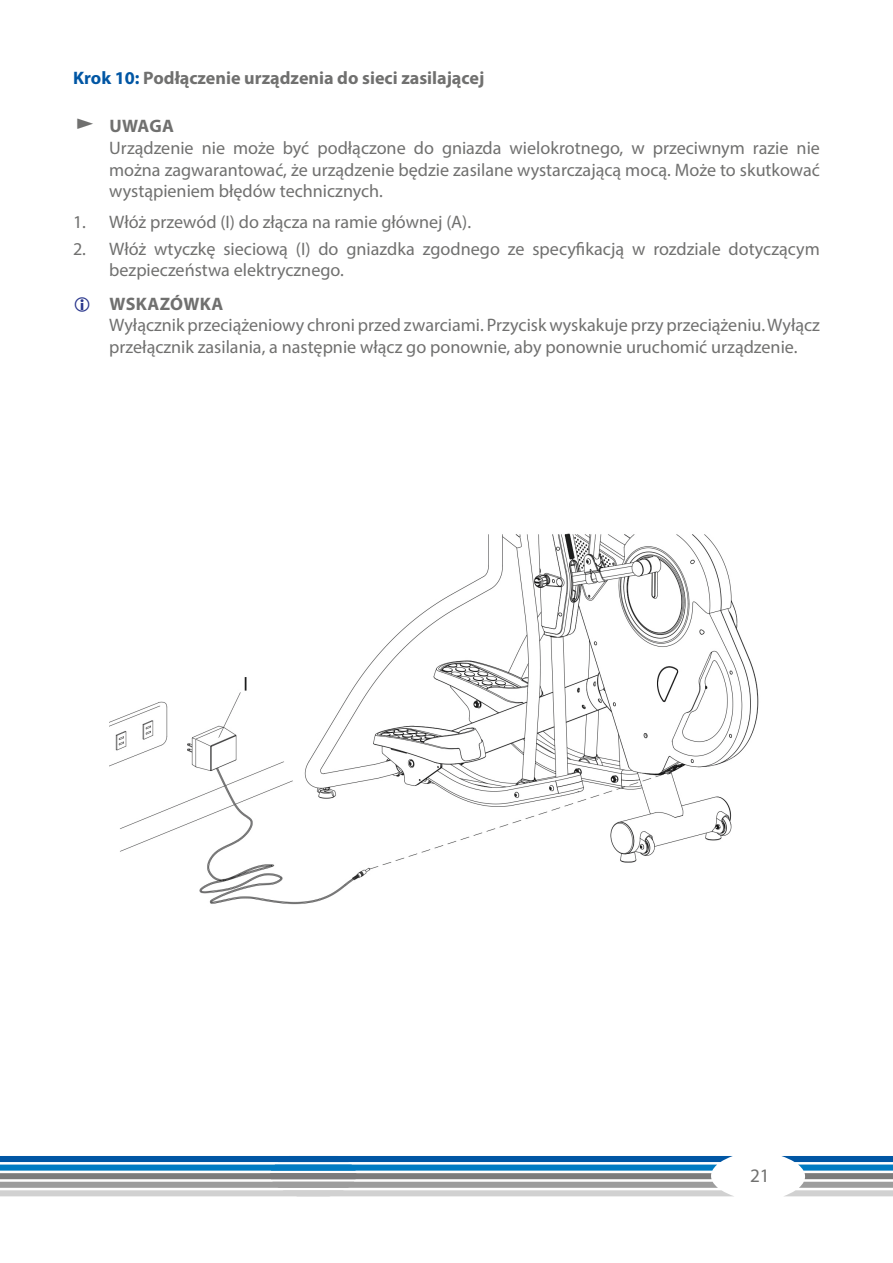
<style>
.page{position:relative;width:893px;height:1263px;background:#fff}
.page>*{position:absolute;margin:0;border:0;box-sizing:border-box;transform-origin:0 0}
.t1{font:19.2px "Myriad Pro";color:#70706f}
.Text_Hinweise{font:18.15px/21.8px "Myriad Pro";color:#70706f}
.t2{font:700 18.15px "Myriad Pro";color:#70706f}
.t3{font:700 18.15px "Myriad Pro";letter-spacing:.02em;color:#70706f}
.s1{color:#0056a4}
</style>
<div class="page">
<img style="left:109px;top:533px;width:650px;height:372px">
<svg style="left:781px;top:1156px;width:112px;height:40px"></svg>
<svg style="left:0;top:1156px;width:733px;height:40px"></svg>
<p class="t2" style="left:73px;top:66px;width:413px"><span class="s1">Krok 10:</span> Podłączenie urządzenia do sieci zasilającej</p>
<p class="t2" style="left:109px;top:114px;width:66px">UWAGA</p>
<p class="Text_Hinweise" style="left:109px;top:137px;width:712px;text-align:justify">Urządzenie nie może być podłączone do gniazda wielokrotnego, w przeciwnym razie nie można zagwarantować, że urządzenie będzie zasilane wystarczającą mocą. Może to skutkować wystąpieniem błędów technicznych.</p>
<p class="Text_Hinweise" style="left:73px;top:210px;width:400px">1. Włóż przewód (I) do złącza na ramie głównej (A).</p>
<p class="Text_Hinweise" style="left:109px;top:238px;width:712px;line-height:21.3px;text-indent:-36px">2. Włóż wtyczkę sieciową (I) do gniazdka zgodnego ze specyfikacją w rozdziale dotyczącym bezpieczeństwa elektrycznego.</p>
<p class="t3" style="left:109px;top:292px;width:116px">WSKAZÓWKA</p>
<p class="Text_Hinweise" style="left:109px;top:314px;width:712px">Wyłącznik przeciążeniowy chroni przed zwarciami. Przycisk wyskakuje przy przeciążeniu. Wyłącz przełącznik zasilania, a następnie włącz go ponownie, aby ponownie uruchomić urządzenie.</p>
<p class="t1" style="left:750px;top:1164px;width:21px">21</p>
</div>
